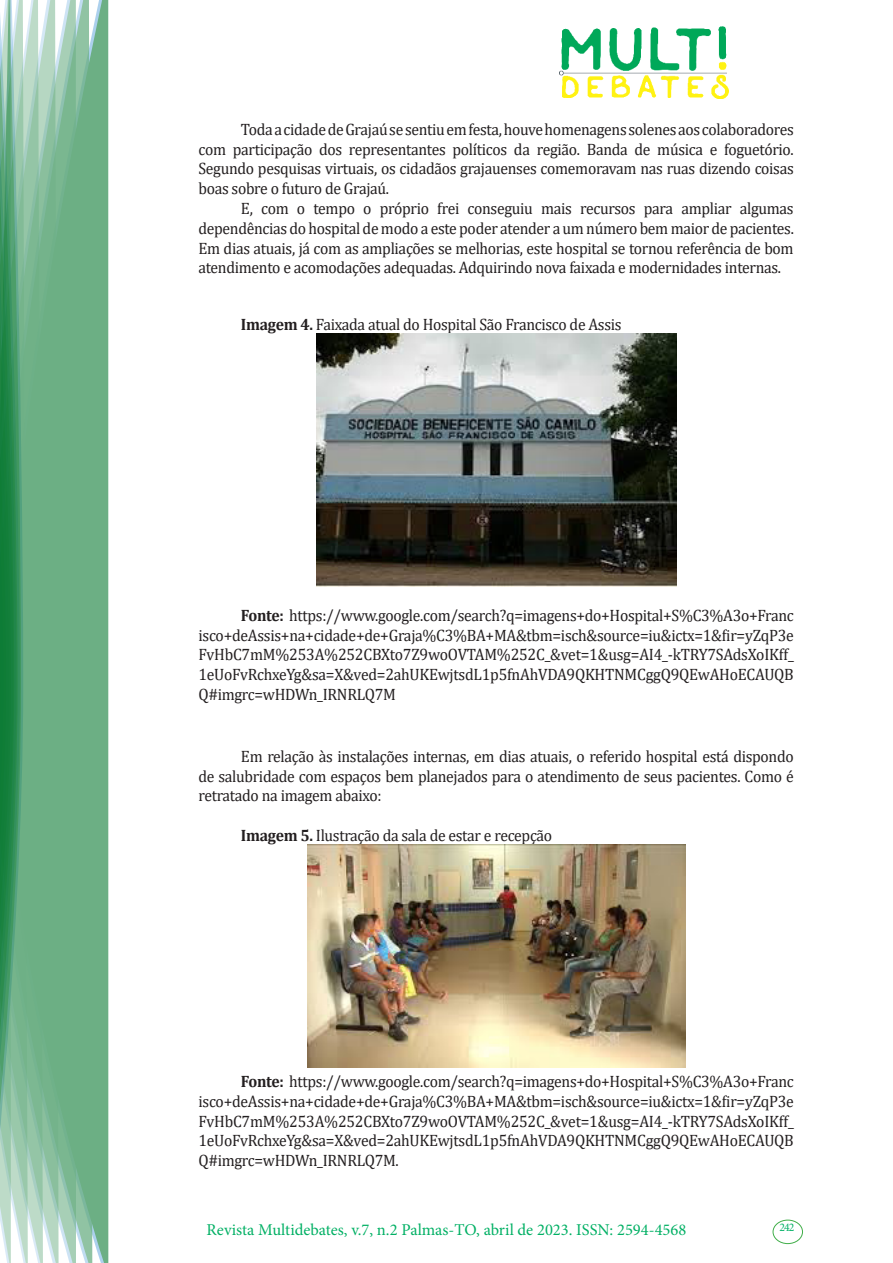
<style>
.page{position:relative;width:893px;height:1263px;background:#fff}
.page>*{position:absolute;margin:0;border:0;box-sizing:border-box;transform-origin:0 0}
.texto{font:16.5px/19.8px "Cambria";letter-spacing:-.02em;color:#231f20;text-align:justify;scale:.95 1}
.t1{font:16.5px "Minion Pro";color:#00b064}
.t2{font:11.7px "Minion Pro";color:#00b064}
.s1{font-weight:700}
</style>
<div class="page">
<img style="left:559px;top:26px;width:169px;height:72px">
<div style="left:95px;top:0;width:14px;height:1263px;background:#6caf84"></div>
<svg style="left:79px;top:0;width:16px;height:1263px;background:#71b289"></svg>
<svg style="left:62px;top:0;width:17px;height:1263px;background:#75b48c"></svg>
<svg style="left:45px;top:0;width:17px;height:1263px;background:#7cb792"></svg>
<svg style="left:30px;top:0;width:15px;height:1263px;background:#80ba96"></svg>
<svg style="left:0;top:0;width:30px;height:1263px;background:#61a97f"></svg>
<div style="left:772px;top:1219px;width:31px;height:25px;border:1px solid #40ae49;border-radius:50%"></div>
<img style="left:316px;top:333px;width:360px;height:253px">
<img style="left:307px;top:845px;width:378px;height:222px">
<p class="texto" style="left:198px;top:119px;width:628px;text-indent:43px">Toda a cidade de Grajaú se sentiu em festa, houve homenagens solenes aos colaboradores com participação dos representantes políticos da região. Banda de música e foguetório.<br>Segundo pesquisas virtuais, os cidadãos grajauenses comemoravam nas ruas dizendo coisas boas sobre o futuro de Grajaú.</p>
<p class="texto" style="left:198px;top:198px;width:628px;text-indent:43px">E, com o tempo o próprio frei conseguiu mais recursos para ampliar algumas dependências do hospital de modo a este poder atender a um número bem maior de pacientes.<br>Em dias atuais, já com as ampliações se melhorias, este hospital se tornou referência de bom atendimento e acomodações adequadas. Adquirindo nova faixada e modernidades internas.</p>
<p class="texto" style="left:241px;top:314px;width:402px"><span class="s1">Imagem 4.</span> Faixada atual do Hospital São Francisco de Assis</p>
<p class="texto" style="left:198px;top:605px;width:628px;text-indent:43px"><span class="s1">Fonte:</span> https://www.google.com/search?q=imagens+do+Hospital+S%C3%A3o+Franc isco+deAssis+na+cidade+de+Graja%C3%BA+MA&amp;tbm=isch&amp;source=iu&amp;ictx=1&amp;fir=yZqP3e FvHbC7mM%253A%252CBXto7Z9woOVTAM%252C_&amp;vet=1&amp;usg=AI4_-kTRY7SAdsXoIKff_ 1eUoFvRchxeYg&amp;sa=X&amp;ved=2ahUKEwjtsdL1p5fnAhVDA9QKHTNMCggQ9QEwAHoECAUQB Q#imgrc=wHDWn_IRNRLQ7M</p>
<p class="texto" style="left:198px;top:746px;width:628px;text-indent:43px">Em relação às instalações internas, em dias atuais, o referido hospital está dispondo de salubridade com espaços bem planejados para o atendimento de seus pacientes. Como é retratado na imagem abaixo:</p>
<p class="texto" style="left:241px;top:825px;width:329px"><span class="s1">Imagem 5.</span> Ilustração da sala de estar e recepção</p>
<p class="texto" style="left:198px;top:1071px;width:628px;text-indent:43px"><span class="s1">Fonte:</span> https://www.google.com/search?q=imagens+do+Hospital+S%C3%A3o+Franc isco+deAssis+na+cidade+de+Graja%C3%BA+MA&amp;tbm=isch&amp;source=iu&amp;ictx=1&amp;fir=yZqP3e FvHbC7mM%253A%252CBXto7Z9woOVTAM%252C_&amp;vet=1&amp;usg=AI4_-kTRY7SAdsXoIKff_ 1eUoFvRchxeYg&amp;sa=X&amp;ved=2ahUKEwjtsdL1p5fnAhVDA9QKHTNMCggQ9QEwAHoECAUQB Q#imgrc=wHDWn_IRNRLQ7M.</p>
<p class="t1" style="left:207px;top:1218px;width:481px">Revista Multidebates, v.7, n.2 Palmas-TO, abril de 2023. ISSN: 2594-4568</p>
<p class="t2" style="left:779px;top:1219px;width:16px">242</p>
</div>
